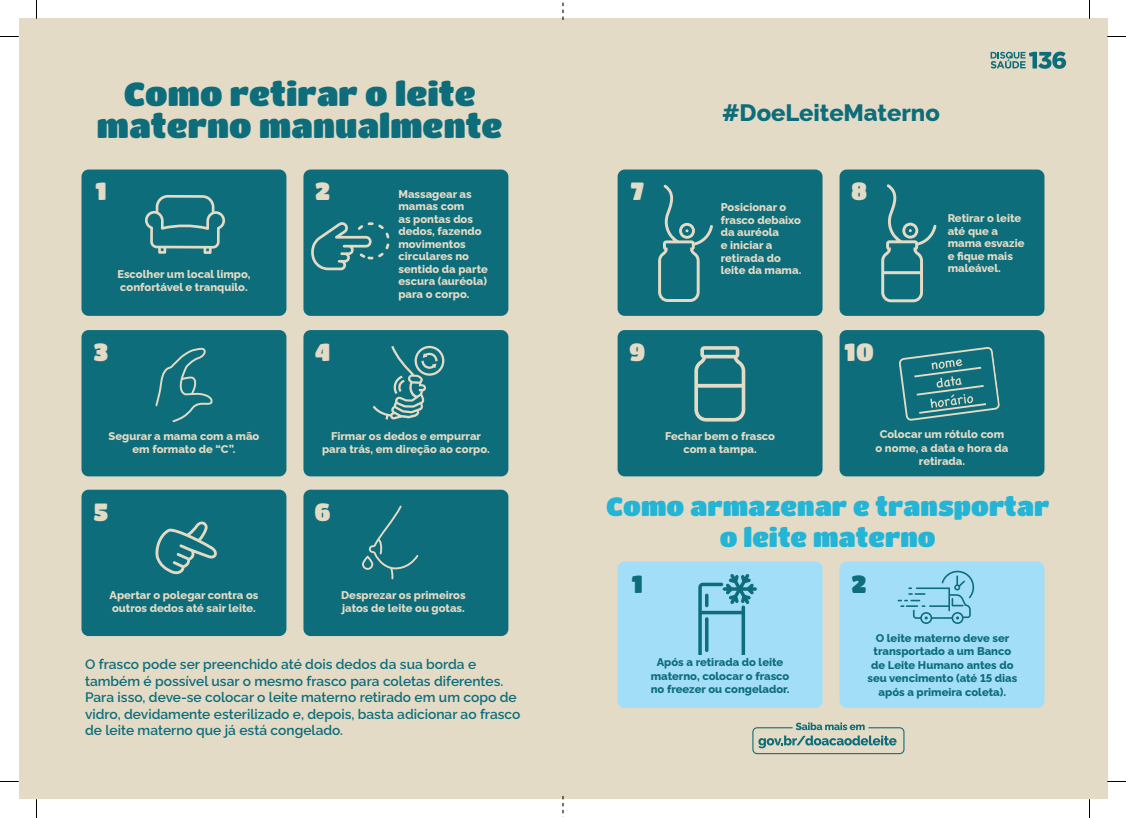
<style>
.page{position:relative;width:1126px;height:818px;background:#fff}
.page>*{position:absolute;margin:0;border:0;box-sizing:border-box;transform-origin:0 0}
.t1{font:32.88px/32.5px "Titan One";color:#0e6d7b;text-align:center}
.t2{font:26px/31.2px "Titan One";color:#23b4d6;text-align:center}
.t3{font:24.5px "Titan One";color:#e3dbc5}
.t4{font:24.5px "Titan One";color:#0e6d7b}
.t5{font:800 23.75px "Rawline";color:#0e6d7b}
.t6{font:600 13.75px/16.5px "Rawline";color:#0e6d7b}
.t7{font:800 11.25px/12.5px "Rawline";color:#e3dbc5}
.t8{font:800 11.25px/13.5px "Rawline";color:#0e6d7b;text-align:center}
</style>
<div class="page">
<div style="left:19px;top:19px;width:1088px;height:779px;background:#e3dbc5"></div>
<div style="left:81px;top:169px;width:205px;height:147px;background:#0e6d7b;border-radius:7px"></div>
<div style="left:617px;top:169px;width:205px;height:147px;background:#0e6d7b;border-radius:7px"></div>
<div style="left:617px;top:330px;width:205px;height:146px;background:#0e6d7b;border-radius:7px"></div>
<div style="left:617px;top:561px;width:205px;height:146px;background:#a2def8;border-radius:7px"></div>
<div style="left:839px;top:561px;width:205px;height:146px;background:#a2def8;border-radius:7px"></div>
<div style="left:81px;top:330px;width:205px;height:146px;background:#0e6d7b;border-radius:7px"></div>
<div style="left:81px;top:489px;width:205px;height:146px;background:#0e6d7b;border-radius:7px"></div>
<div style="left:303px;top:169px;width:205px;height:147px;background:#0e6d7b;border-radius:7px"></div>
<div style="left:839px;top:169px;width:205px;height:147px;background:#0e6d7b;border-radius:7px"></div>
<div style="left:839px;top:330px;width:205px;height:146px;background:#0e6d7b;border-radius:7px"></div>
<div style="left:303px;top:330px;width:205px;height:146px;background:#0e6d7b;border-radius:7px"></div>
<div style="left:303px;top:489px;width:205px;height:146px;background:#0e6d7b;border-radius:7px"></div>
<svg style="left:990px;top:52px;width:75px;height:17px"></svg>
<svg style="left:752px;top:722px;width:152px;height:31px"></svg>
<svg style="left:899px;top:347px;width:100px;height:73px"></svg>
<svg style="left:694px;top:346px;width:51px;height:75px"></svg>
<svg style="left:881px;top:184px;width:55px;height:118px"></svg>
<svg style="left:698px;top:574px;width:58px;height:79px"></svg>
<svg style="left:897px;top:570px;width:77px;height:53px"></svg>
<svg style="left:658px;top:184px;width:55px;height:118px"></svg>
<svg style="left:362px;top:505px;width:56px;height:74px"></svg>
<svg style="left:155px;top:521px;width:62px;height:53px"></svg>
<svg style="left:311px;top:222px;width:78px;height:48px"></svg>
<svg style="left:155px;top:347px;width:58px;height:75px"></svg>
<svg style="left:372px;top:345px;width:72px;height:74px"></svg>
<svg style="left:145px;top:195px;width:80px;height:59px"></svg>
<svg style="left:562px;top:796px;width:1px;height:18px"></svg>
<svg style="left:562px;top:2px;width:1px;height:18px"></svg>
<svg style="left:0;top:36px;width:19px;height:1px"></svg>
<svg style="left:1107px;top:36px;width:18px;height:1px"></svg>
<svg style="left:36px;top:0;width:1px;height:19px"></svg>
<svg style="left:36px;top:798px;width:1px;height:19px"></svg>
<svg style="left:1088px;top:0;width:2px;height:19px"></svg>
<svg style="left:1088px;top:798px;width:2px;height:19px"></svg>
<h1 class="t1" style="left:97px;top:76px;width:407px">Como retirar o leite materno manualmente</h1>
<h3 class="t5" style="left:722px;top:94px;width:219px">#DoeLeiteMaterno</h3>
<h3 class="t3" style="left:315px;top:176px;width:17px">2</h3>
<h3 class="t3" style="left:851px;top:176px;width:18px">8</h3>
<h3 class="t3" style="left:95px;top:176px;width:13px">1</h3>
<h3 class="t3" style="left:630px;top:176px;width:15px">7</h3>
<p class="t7" style="left:398px;top:186px;width:91px">Massagear as mamas com<br>as pontas dos dedos, fazendo movimentos circulares no sentido da parte escura (auréola) para o corpo.</p>
<p class="t7" style="left:720px;top:200px;width:82px">Posicionar o frasco debaixo da auréola<br>e iniciar a retirada do leite da mama.</p>
<p class="t7" style="left:947px;top:211px;width:78px">Retirar o leite até que a mama esvazie e fique mais maleável.</p>
<p class="t7" style="left:117px;top:266px;width:135px;line-height:13.5px">Escolher um local limpo, confortável e tranquilo.</p>
<h3 class="t3" style="left:93px;top:337px;width:16px">3</h3>
<h3 class="t3" style="left:629px;top:337px;width:18px">9</h3>
<h3 class="t3" style="left:315px;top:337px;width:17px">4</h3>
<h3 class="t3" style="left:844px;top:337px;width:31px">10</h3>
<p class="t7" style="left:108px;top:427px;width:152px;line-height:13.5px;text-align:center">Segurar a mama com a mão em formato de “C”.</p>
<h3 class="t3" style="left:93px;top:496px;width:16px">5</h3>
<p class="t7" style="left:322px;top:427px;width:169px;line-height:13.5px;text-align:center">Firmar os dedos e empurrar para trás, em direção ao corpo.</p>
<p class="t7" style="left:665px;top:427px;width:111px;line-height:13.5px;text-align:center">Fechar bem o frasco com a tampa.</p>
<p class="t7" style="left:875px;top:426px;width:134px;line-height:13.5px;text-align:center">Colocar um rótulo com o nome, a data e hora da retirada.</p>
<h3 class="t3" style="left:314px;top:496px;width:18px">6</h3>
<h2 class="t2" style="left:606px;top:489px;width:444px">Como armazenar e transportar o leite materno</h2>
<p class="t7" style="left:109px;top:586px;width:150px;line-height:13.5px">Apertar o polegar contra os outros dedos até sair leite.</p>
<p class="t7" style="left:341px;top:586px;width:126px;line-height:13.5px">Desprezar os primeiros jatos de leite ou gotas.</p>
<p class="t6" style="left:85px;top:654px;width:437px">O frasco pode ser preenchido até dois dedos da sua borda e também é possível usar o mesmo frasco para coletas diferentes.<br>Para isso, deve-se colocar o leite materno retirado em um copo de vidro, devidamente esterilizado e, depois, basta adicionar ao frasco de leite materno que já está congelado.</p>
<h3 class="t4" style="left:631px;top:568px;width:13px">1</h3>
<h3 class="t4" style="left:851px;top:568px;width:17px">2</h3>
<p class="t8" style="left:650px;top:654px;width:140px">Após a retirada do leite materno, colocar o frasco no freezer ou congelador.</p>
<p class="t8" style="left:867px;top:629px;width:151px">O leite materno deve ser transportado a um Banco de Leite Humano antes do seu vencimento (até 15 dias após a primeira coleta).</p>
</div>
